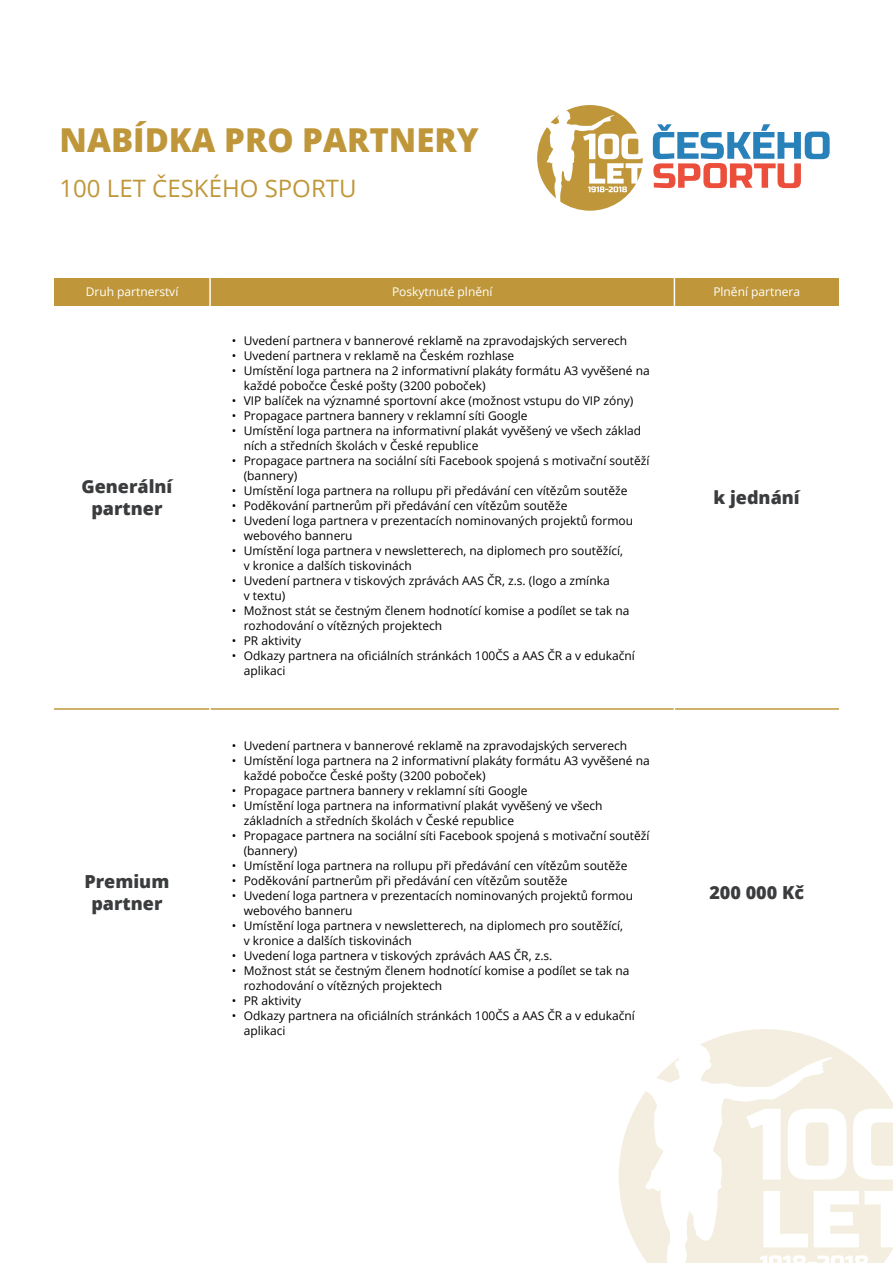
<style>
.page{position:relative;width:893px;height:1263px;background:#fff}
.page>*{position:absolute;margin:0;border:0;box-sizing:border-box;transform-origin:0 0}
.t1{font:800 33px "Open Sans";color:#bf973a}
.t2{font:24px "Open Sans";color:#bf973a}
.t3{font:800 18px/21.6px "Open Sans";color:#3a3c3e;text-align:center}
.t4{font:12px/15px "Open Sans";color:#000}
.t5{font:12px "Open Sans";color:#fff}
</style>
<div class="page">
<svg style="left:685px;top:1029px;width:208px;height:234px;fill:#f4eee0"></svg>
<svg style="left:859px;top:1258px;width:5px;height:4px"></svg>
<svg style="left:656px;top:1058px;width:24px;height:25px"></svg>
<svg style="left:619px;top:1091px;width:51px;height:172px"></svg>
<svg style="left:871px;top:1122px;width:22px;height:44px"></svg>
<div style="left:806px;top:1122px;width:23px;height:44px;background:#f4eee0;border-radius:6px"></div>
<div style="left:54px;top:278px;width:785px;height:27px;background:#bf973a"></div>
<hr style="left:209px;top:273px;width:2px;height:37px;background:#fff">
<hr style="left:674px;top:274px;width:1px;height:37px;background:#fff">
<hr style="left:54px;top:708px;width:785px;height:2px;background:#bf973a">
<hr style="left:209px;top:692px;width:2px;height:38px;background:#fff">
<hr style="left:674px;top:690px;width:1px;height:37px;background:#fff">
<svg style="left:653px;top:124px;width:177px;height:64px"></svg>
<svg style="left:537px;top:105px;width:106px;height:106px"></svg>
<div style="left:628px;top:139px;width:10px;height:15px;background:#bf973a;border-radius:2px"></div>
<div style="left:604px;top:139px;width:9px;height:15px;background:#bf973a;border-radius:2px"></div>
<h1 class="t1" style="left:60px;top:114px;width:421px">NABÍDKA PRO PARTNERY</h1>
<h2 class="t2" style="left:60px;top:172px;width:299px">100 LET ČESKÉHO SPORTU</h2>
<p class="t5" style="left:86px;top:284px;width:94px">Druh partnerství</p>
<p class="t5" style="left:392px;top:284px;width:102px">Poskytnuté plnění</p>
<p class="t5" style="left:713px;top:284px;width:88px">Plnění partnera</p>
<p class="t4" style="left:232px;top:333px;width:397px">• Uvedení partnera v bannerové reklamě na zpravodajských serverech</p>
<p class="t4" style="left:232px;top:348px;width:284px">• Uvedení partnera v reklamě na Českém rozhlase</p>
<p class="t4" style="left:244px;top:363px;width:407px;text-indent:-12px">• Umístění loga partnera na 2 informativní plakáty formátu A3 vyvěšené na každé pobočce České pošty (3200 poboček)</p>
<p class="t4" style="left:232px;top:393px;width:403px">• VIP balíček na významné sportovní akce (možnost vstupu do VIP zóny)</p>
<p class="t4" style="left:232px;top:408px;width:297px">• Propagace partnera bannery v reklamní síti Google</p>
<p class="t4" style="left:244px;top:423px;width:399px;text-indent:-12px">• Umístění loga partnera na informativní plakát vyvěšený ve všech základ ních a středních školách v České republice</p>
<p class="t4" style="left:244px;top:453px;width:407px;text-indent:-12px">• Propagace partnera na sociální síti Facebook spojená s motivační soutěží (bannery)</p>
<p class="t4" style="left:232px;top:483px;width:397px">• Umístění loga partnera na rollupu při předávání cen vítězům soutěže</p>
<p class="t4" style="left:232px;top:498px;width:337px">• Poděkování partnerům při předávání cen vítězům soutěže</p>
<p class="t4" style="left:244px;top:513px;width:391px;text-indent:-12px">• Uvedení loga partnera v prezentacích nominovaných projektů formou webového banneru</p>
<p class="t4" style="left:244px;top:543px;width:381px;text-indent:-12px">• Umístění loga partnera v newsletterech, na diplomech pro soutěžící, v kronice a dalších tiskovinách</p>
<p class="t4" style="left:244px;top:573px;width:367px;text-indent:-12px">• Uvedení partnera v tiskových zprávách AAS ČR, z.s. (logo a zmínka v textu)</p>
<p class="t4" style="left:244px;top:603px;width:387px;text-indent:-12px">• Možnost stát se čestným členem hodnotící komise a podílet se tak na rozhodování o vítězných projektech</p>
<p class="t4" style="left:232px;top:633px;width:71px">• PR aktivity</p>
<p class="t4" style="left:244px;top:648px;width:393px;text-indent:-12px">• Odkazy partnera na oficiálních stránkách 100ČS a AAS ČR a v edukační aplikaci</p>
<h3 class="t3" style="left:81px;top:475px;width:93px">Generální partner</h3>
<h3 class="t3" style="left:713px;top:486px;width:88px">k jednání</h3>
<h3 class="t3" style="left:84px;top:870px;width:86px">Premium partner</h3>
<p class="t4" style="left:232px;top:737px;width:397px">• Uvedení partnera v bannerové reklamě na zpravodajských serverech</p>
<p class="t4" style="left:244px;top:752px;width:407px;text-indent:-12px">• Umístění loga partnera na 2 informativní plakáty formátu A3 vyvěšené na každé pobočce České pošty (3200 poboček)</p>
<p class="t4" style="left:232px;top:782px;width:297px">• Propagace partnera bannery v reklamní síti Google</p>
<p class="t4" style="left:244px;top:797px;width:360px;text-indent:-12px">• Umístění loga partnera na informativní plakát vyvěšený ve všech základních a středních školách v České republice</p>
<p class="t4" style="left:244px;top:827px;width:407px;text-indent:-12px">• Propagace partnera na sociální síti Facebook spojená s motivační soutěží (bannery)</p>
<p class="t4" style="left:232px;top:857px;width:397px">• Umístění loga partnera na rollupu při předávání cen vítězům soutěže</p>
<p class="t4" style="left:232px;top:872px;width:337px">• Poděkování partnerům při předávání cen vítězům soutěže</p>
<p class="t4" style="left:244px;top:887px;width:391px;text-indent:-12px">• Uvedení loga partnera v prezentacích nominovaných projektů formou webového banneru</p>
<p class="t4" style="left:244px;top:917px;width:381px;text-indent:-12px">• Umístění loga partnera v newsletterech, na diplomech pro soutěžící, v kronice a dalších tiskovinách</p>
<p class="t4" style="left:232px;top:947px;width:322px">• Uvedení loga partnera v tiskových zprávách AAS ČR, z.s.</p>
<p class="t4" style="left:244px;top:962px;width:387px;text-indent:-12px">• Možnost stát se čestným členem hodnotící komise a podílet se tak na rozhodování o vítězných projektech</p>
<p class="t4" style="left:232px;top:992px;width:71px">• PR aktivity</p>
<p class="t4" style="left:244px;top:1007px;width:393px;text-indent:-12px">• Odkazy partnera na oficiálních stránkách 100ČS a AAS ČR a v edukační aplikaci</p>
<h3 class="t3" style="left:709px;top:881px;width:96px">200 000 Kč</h3>
</div>
